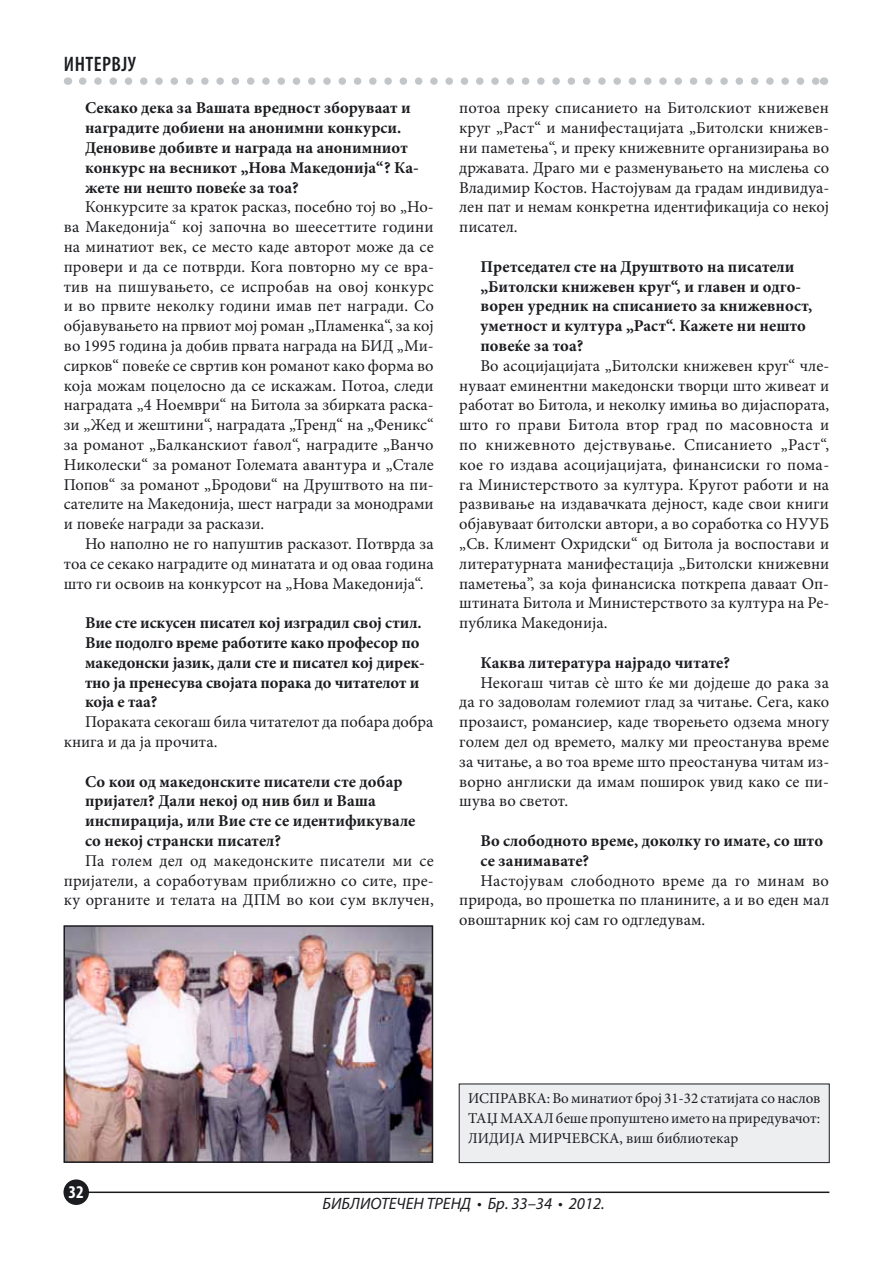
<style>
.page{position:relative;width:893px;height:1263px;background:#fff}
.page>*{position:absolute;margin:0;border:0;box-sizing:border-box;transform-origin:0 0}
.t1{font:600 condensed 21px "Myriad Pro";letter-spacing:.02em;color:#1b1c20}
.t2{font:700 condensed 18px "Myriad Pro";color:#fff}
.t3{font:16.5px/19.8px "Minion Pro";color:#1b1c20;text-align:justify}
.t4{font:700 16.5px/19.8px "Minion Pro";color:#1b1c20}
.t5{font:italic 16.5px "Myriad Pro";color:#1b1c20}
.t6{font:15px/19.8px "Minion Pro";color:#1b1c20;text-align:justify}
</style>
<div class="page">
<div style="left:63px;top:1179px;width:26px;height:26px;background:#1b1c20;border-radius:50%"></div>
<hr style="left:89px;top:1191px;width:740px;height:2px;background:#1b1c20">
<svg style="left:83px;top:77px;width:733px;height:8px"></svg>
<img style="left:66px;top:928px;width:364px;height:232px">
<div style="left:63px;top:925px;width:370px;height:238px;border:2px solid #1b1c20"></div>
<div style="left:459px;top:1084px;width:370px;height:78px;background:#edeeef"></div>
<div style="left:459px;top:1083px;width:371px;height:80px;border:1px solid #1b1c20"></div>
<p class="t1" style="left:64px;top:52px;width:73px">ИНТЕРВЈУ</p>
<p class="t4" style="left:85px;top:98px;width:335px">Секако дека за Вашата вредност зборуваат и наградите добиени на анонимни конкурси.<br>Деновиве добивте и награда на анонимниот конкурс на весникот „Нова Македонија“? Ка&shy;жете ни нешто повеќе за тоа?</p>
<p class="t3" style="left:64px;top:197px;width:372px;text-indent:21px">Конкурсите за краток расказ, посебно тој во „Но&shy;ва Македонија“ кој започна во шеесеттите години на минатиот век, се место каде авторот може да се провери и да се потврди. Кога повторно му се вра&shy;тив на пишувањето, се испробав на овој конкурс и во првите неколку години имав пет награди. Со објавувањето на првиот мој роман „Пламенка“, за кој во 1995 година ја добив првата награда на БИД „Ми&shy;сирков“ повеќе се свртив кон романот како форма во која можам поцелосно да се искажам. Потоа, следи наградата „4 Ноември“ на Битола за збирката раска&shy;зи „Жед и жештини“, наградата „Тренд“ на „Феникс“ за романот „Балканскиот ѓавол“, наградите „Ванчо Николески“ за романот Големата авантура и „Стале Попов“ за романот „Бродови“ на Друштвото на пи&shy;сателите на Македонија, шест награди за монодрами и повеќе награди за раскази.</p>
<p class="t3" style="left:64px;top:534px;width:371px;text-indent:21px">Но наполно не го напуштив расказот. Потврда за тоа се секако наградите од минатата и од оваа година што ги освоив на конкурсот на „Нова Македонија“.</p>
<p class="t4" style="left:85px;top:613px;width:341px">Вие сте искусен писател кој изградил свој стил.<br>Вие подолго време работите како професор по македонски јазик, дали сте и писател кој дирек&shy;тно ја пренесува својата порака до читателот и која е таа?</p>
<p class="t3" style="left:64px;top:712px;width:371px;text-indent:21px">Пораката секогаш била читателот да побара добра книга и да ја прочита.</p>
<p class="t4" style="left:85px;top:771px;width:332px">Со кои од македонските писатели сте добар пријател? Дали некој од нив бил и Ваша инспирација, или Вие сте се идентификувале со некој странски писател?</p>
<p class="t3" style="left:64px;top:851px;width:372px;text-indent:21px">Па голем дел од македонските писатели ми се пријатели, а соработувам приближно со сите, пре&shy;ку органите и телата на ДПМ во кои сум вклучен,</p>
<p class="t3" style="left:459px;top:98px;width:371px">потоа преку списанието на Битолскиот книжевен круг „Раст“ и манифестацијата „Битолски книжев&shy;ни паметења“, и преку книжевните организирања во државата. Драго ми е разменувањето на мислења со Владимир Костов. Настојувам да градам индивидуа&shy;лен пат и немам конкретна идентификација со некој писател.</p>
<p class="t4" style="left:480px;top:256px;width:333px">Претседател сте на Друштвото на писатели „Битолски книжевен круг“, и главен и одго&shy;ворен уредник на списанието за книжевност, уметност и култура „Раст“. Кажете ни нешто повеќе за тоа?</p>
<p class="t3" style="left:459px;top:356px;width:372px;text-indent:21px">Во асоцијацијата „Битолски книжевен круг“ чле&shy;нуваат еминентни македонски творци што живеат и работат во Битола, и неколку имиња во дијаспората, што го прави Битола втор град по масовноста и по книжевното дејствување. Списанието „Раст“, кое го издава асоцијацијата, финансиски го пома&shy;га Министерството за култура. Кругот работи и на развивање на издавачката дејност, каде свои книги објавуваат битолски автори, a во соработка со НУУБ „Св. Климент Охридски“ од Битола ја воспостави и литературната манифестација „Битолски книжевни паметења”, за која финансиска поткрепа даваат Оп&shy;штината Битола и Министерството за култура на Ре&shy;публика Македонија.</p>
<p class="t4" style="left:480px;top:652px;width:251px">Каква литература најрадо читате?</p>
<p class="t3" style="left:459px;top:672px;width:371px;text-indent:21px">Некогаш читав сè што ќе ми дојдеше до рака за да го задоволам големиот глад за читање. Сега, како прозаист, романсиер, каде творењето одзема многу голем дел од времето, малку ми преостанува време за читање, а во тоа време што преостанува читам из&shy;ворно англиски да имам поширок увид како се пи&shy;шува во светот.</p>
<p class="t4" style="left:480px;top:831px;width:344px">Во слободното време, доколку го имате, со што се занимавате?</p>
<p class="t3" style="left:459px;top:870px;width:371px;text-indent:21px">Настојувам слободното време да го минам во природа, во прошетка по планините, а и во еден мал овоштарник кој сам го одгледувам.</p>
<p class="t6" style="left:468px;top:1089px;width:354px">ИСПРАВКА: Во минатиот број 31-32 статијата со наслов ТАЏ МАХАЛ беше пропуштено името на приредувачот:<br>ЛИДИЈА МИРЧЕВСКА, виш библиотекар</p>
<p class="t2" style="left:69px;top:1181px;width:17px">32</p>
<p class="t5" style="left:323px;top:1193px;width:284px">БИБЛИОТЕЧЕН ТРЕНД • Бр. 33–34 • 2012.</p>
</div>
